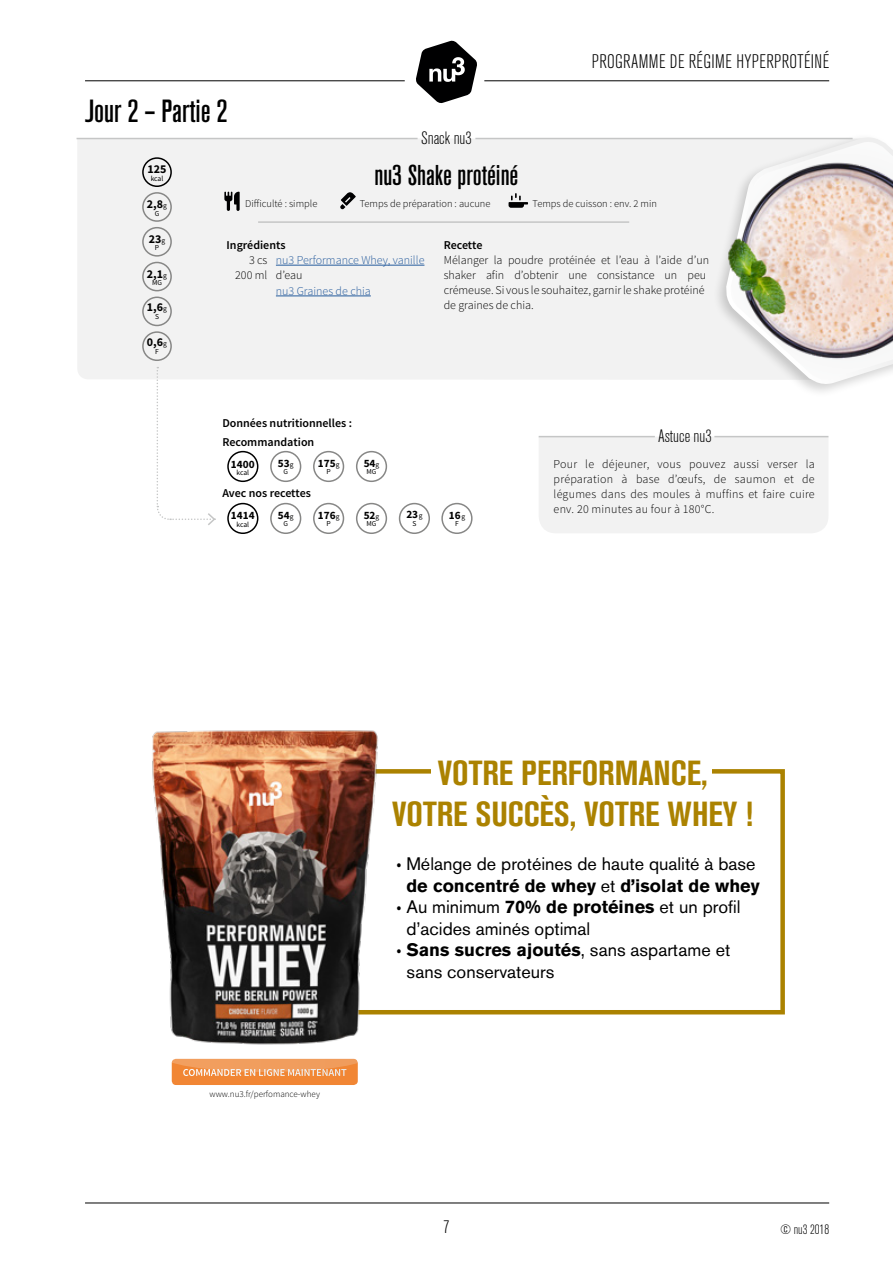
<style>
.page{position:relative;width:893px;height:1263px;background:#fff}
.page>*{position:absolute;margin:0;border:0;box-sizing:border-box;transform-origin:0 0}
.t1{font:34.5px/41.4px "Akzidenz Grotesk BQ Bd Cnd Alt";color:#ab8200;text-align:center}
.t2{font:500 condensed 31.8px "Akzidenz Grotesk BQ";color:#000}
.t3{font:500 condensed 28.35px "Akzidenz Grotesk BQ";color:#000}
.t4{font:300 condensed 19.5px "Akzidenz Grotesk BQ";letter-spacing:.02em;color:#000}
.t5{font:18px/21.6px "Akzidenz Grotesk BQ";color:#000}
.t6{font:300 condensed 18px "Akzidenz Grotesk BQ";color:#000}
.t7{font:300 condensed 17.7px "Akzidenz Grotesk BQ";color:#000}
.t8{font:300 condensed 13.5px "Akzidenz Grotesk BQ";color:#000}
.t9{font:300 12px/15px "Source Sans Pro";color:#000}
.t10{font:600 12px/19.2px "Source Sans Pro";color:#000}
.t11{font:300 12px "Source Sans Pro";color:#245a9c}
.t12{font:700 12px "Source Sans Pro";color:#000}
.t13{font:700 11.25px "Source Sans Pro";color:#000}
.t14{font:300 10.5px "Source Sans Pro";color:#000}
.t15{font:600 10.5px "Source Sans Pro";letter-spacing:-.005em;color:#fff}
.t16{font:300 9px "Source Sans Pro";color:#000}
.t17{font:7.5px "Source Sans Pro";letter-spacing:-.005em;color:#000}
.s1{font-weight:400;font-size:7.5px}
.s2{color:#000}
.s3{font-family:"Source Sans Pro";font-weight:300}
.s4{font-weight:700}
</style>
<div class="page">
<hr style="left:484px;top:80px;width:345px;height:1px;background:#000">
<hr style="left:85px;top:80px;width:320px;height:1px;background:#000">
<svg style="left:416px;top:41px;width:61px;height:62px"></svg>
<hr style="left:85px;top:1202px;width:744px;height:1px;background:#000">
<div style="left:77px;top:139px;width:635px;height:240px;background:#f2f2f2"></div>
<hr style="left:276px;top:265px;width:148px;height:1px;background:#245a9c">
<hr style="left:276px;top:296px;width:95px;height:1px;background:#245a9c">
<div style="left:712px;top:133px;width:181px;height:264px;background:#000;opacity:.18"></div>
<svg style="left:723px;top:136px;width:170px;height:249px"></svg>
<hr style="left:77px;top:138px;width:341px;height:1px;background:#c5c6c6">
<hr style="left:475px;top:138px;width:378px;height:1px;background:#c5c6c6">
<hr style="left:258px;top:221px;width:371px;height:2px;background:#c5c6c6">
<svg style="left:156px;top:367px;width:60px;height:158px"></svg>
<div style="left:227px;top:451px;width:31px;height:31px;border:2px solid #000;border-radius:50%"></div>
<div style="left:227px;top:503px;width:31px;height:31px;border:2px solid #000;border-radius:50%"></div>
<div style="left:270px;top:451px;width:31px;height:31px;border:2px solid #878786;border-radius:50%"></div>
<div style="left:270px;top:503px;width:31px;height:31px;border:2px solid #878786;border-radius:50%"></div>
<div style="left:313px;top:451px;width:31px;height:31px;border:2px solid #878786;border-radius:50%"></div>
<div style="left:313px;top:503px;width:31px;height:31px;border:2px solid #878786;border-radius:50%"></div>
<div style="left:356px;top:451px;width:31px;height:31px;border:2px solid #878786;border-radius:50%"></div>
<div style="left:356px;top:503px;width:31px;height:31px;border:2px solid #878786;border-radius:50%"></div>
<div style="left:399px;top:503px;width:31px;height:31px;border:2px solid #878786;border-radius:50%"></div>
<div style="left:441px;top:503px;width:32px;height:31px;border:2px solid #878786;border-radius:50%"></div>
<div style="left:539px;top:437px;width:289px;height:96px;background:#f2f2f2"></div>
<hr style="left:539px;top:436px;width:116px;height:1px;background:#c5c6c6">
<hr style="left:714px;top:436px;width:114px;height:1px;background:#c5c6c6">
<div style="left:347px;top:769px;width:438px;height:245px;border:4px solid #ab8200"></div>
<div style="left:431px;top:761px;width:281px;height:26px;background:#fff"></div>
<img style="left:152px;top:730px;width:291px;height:336px">
<div style="left:142px;top:157px;width:30px;height:30px;border:2px solid #000;border-radius:50%"></div>
<div style="left:142px;top:192px;width:30px;height:30px;border:2px solid #878786;border-radius:50%"></div>
<div style="left:142px;top:227px;width:30px;height:30px;border:2px solid #878786;border-radius:50%"></div>
<div style="left:142px;top:262px;width:30px;height:29px;border:2px solid #878786;border-radius:50%"></div>
<div style="left:142px;top:297px;width:30px;height:29px;border:2px solid #878786;border-radius:50%"></div>
<div style="left:142px;top:331px;width:30px;height:30px;border:2px solid #878786;border-radius:50%"></div>
<img style="left:716px;top:150px;width:177px;height:217px">
<svg style="left:340px;top:192px;width:16px;height:17px"></svg>
<svg style="left:509px;top:193px;width:19px;height:15px"></svg>
<svg style="left:224px;top:192px;width:16px;height:19px"></svg>
<div style="left:172px;top:1059px;width:186px;height:26px;background:#f18634;border-radius:4px"></div>
<svg style="left:172px;top:1059px;width:186px;height:13px"></svg>
<h2 class="t2" style="left:85px;top:93px;width:144px">Jour 2 – Partie 2</h2>
<h3 class="t4" style="left:592px;top:51px;width:239px">PROGRAMME DE RÉGIME HYPERPROTÉINÉ</h3>
<p class="t12" style="left:147px;top:162px;width:21px">125</p>
<p class="t17" style="left:151px;top:174px;width:14px">kcal</p>
<p class="t12" style="left:147px;top:196px;width:22px">2,8<span class="s1">g</span></p>
<p class="t17" style="left:155px;top:208px;width:6px">G</p>
<p class="t12" style="left:149px;top:231px;width:18px">23<span class="s1">g</span></p>
<p class="t17" style="left:155px;top:243px;width:6px">P</p>
<p class="t12" style="left:147px;top:266px;width:22px">2,1<span class="s1">g</span></p>
<p class="t17" style="left:152px;top:278px;width:12px">MG</p>
<p class="t12" style="left:147px;top:300px;width:22px">1,6<span class="s1">g</span></p>
<p class="t17" style="left:155px;top:312px;width:5px">S</p>
<p class="t12" style="left:147px;top:334px;width:22px">0,6<span class="s1">g</span></p>
<p class="t17" style="left:155px;top:347px;width:5px">F</p>
<h3 class="t7" style="left:421px;top:128px;width:52px">Snack nu3</h3>
<h3 class="t3" style="left:374px;top:159px;width:145px">nu3 Shake protéiné</h3>
<p class="t14" style="left:245px;top:197px;width:74px">Difficulté : simple</p>
<p class="t14" style="left:360px;top:197px;width:132px">Temps de préparation : aucune</p>
<p class="t14" style="left:533px;top:197px;width:126px">Temps de cuisson : env. 2 min</p>
<p class="t10" style="left:227px;top:235px;width:60px">Ingrédients</p>
<p class="t11" style="left:249px;top:253px;width:177px"><span class="s2">3 cs</span> nu3 Performance Whey, vanille</p>
<p class="t9" style="left:235px;top:268px;width:69px">200 ml d’eau</p>
<p class="t11" style="left:276px;top:283px;width:96px">nu3 Graines de chia</p>
<p class="t10" style="left:444px;top:235px;width:40px">Recette</p>
<p class="t9" style="left:444px;top:252px;width:267px">Mélanger la poudre protéinée et l’eau à l’aide d’un shaker afin d’obtenir une consistance un peu crémeuse. Si vous le souhaitez, garnir le shake protéiné de graines de chia.</p>
<p class="t10" style="left:222px;top:413px;width:131px">Données nutritionnelles :<br>Recommandation</p>
<p class="t13" style="left:278px;top:456px;width:17px">53<span class="s1">g</span></p>
<p class="t17" style="left:283px;top:467px;width:6px">G</p>
<p class="t13" style="left:278px;top:508px;width:17px">54<span class="s1">g</span></p>
<p class="t17" style="left:283px;top:519px;width:6px">G</p>
<p class="t13" style="left:318px;top:456px;width:23px">175<span class="s1">g</span></p>
<p class="t17" style="left:326px;top:467px;width:6px">P</p>
<p class="t13" style="left:318px;top:508px;width:23px">176<span class="s1">g</span></p>
<p class="t17" style="left:326px;top:519px;width:6px">P</p>
<p class="t13" style="left:231px;top:457px;width:25px">1400</p>
<p class="t17" style="left:237px;top:468px;width:14px">kcal</p>
<p class="t13" style="left:231px;top:508px;width:25px">1414</p>
<p class="t17" style="left:237px;top:520px;width:14px">kcal</p>
<p class="t10" style="left:222px;top:484px;width:90px">Avec nos recettes</p>
<p class="t13" style="left:364px;top:456px;width:17px">54<span class="s1">g</span></p>
<p class="t17" style="left:366px;top:467px;width:12px">MG</p>
<p class="t13" style="left:364px;top:508px;width:17px">52<span class="s1">g</span></p>
<p class="t17" style="left:366px;top:519px;width:12px">MG</p>
<p class="t13" style="left:406px;top:507px;width:18px">23<span class="s1">g</span></p>
<p class="t17" style="left:412px;top:519px;width:5px">S</p>
<p class="t13" style="left:449px;top:508px;width:18px">16<span class="s1">g</span></p>
<p class="t17" style="left:455px;top:519px;width:5px">F</p>
<h3 class="t7" style="left:658px;top:427px;width:55px">Astuce nu3</h3>
<p class="t9" style="left:554px;top:456px;width:263px;text-align:justify">Pour le déjeuner, vous pouvez aussi verser la préparation à base d’œufs, de saumon et de légumes dans des moules à muffins et faire cuire env. 20 minutes au four à 180°C.</p>
<p class="t15" style="left:183px;top:1066px;width:165px">COMMANDER EN LIGNE MAINTENANT</p>
<p class="t16" style="left:210px;top:1089px;width:112px">www.nu3.fr/perfomance-whey</p>
<h1 class="t1" style="left:392px;top:752px;width:363px">VOTRE PERFORMANCE,<br>VOTRE SUCCÈS, VOTRE WHEY !</h1>
<h3 class="t5" style="left:396px;top:853px;width:365px;text-align:center"><span class="s3">•</span> Mélange de protéines de haute qualité à base <span class="s4">de concentré de whey</span> et <span class="s4">d’isolat de whey</span></h3>
<h3 class="t5" style="left:406px;top:896px;width:336px;text-indent:-10px"><span class="s3">•</span> Au minimum <span class="s4">70% de protéines</span> et un profil d’acides aminés optimal</h3>
<h3 class="t5" style="left:406px;top:939px;width:325px;text-indent:-10px"><span class="s3">•</span> <span class="s4">Sans sucres ajoutés</span>, sans aspartame et sans conservateurs</h3>
<h3 class="t6" style="left:443px;top:1217px;width:8px">7</h3>
<p class="t8" style="left:780px;top:1222px;width:51px">© nu3 2018</p>
</div>
